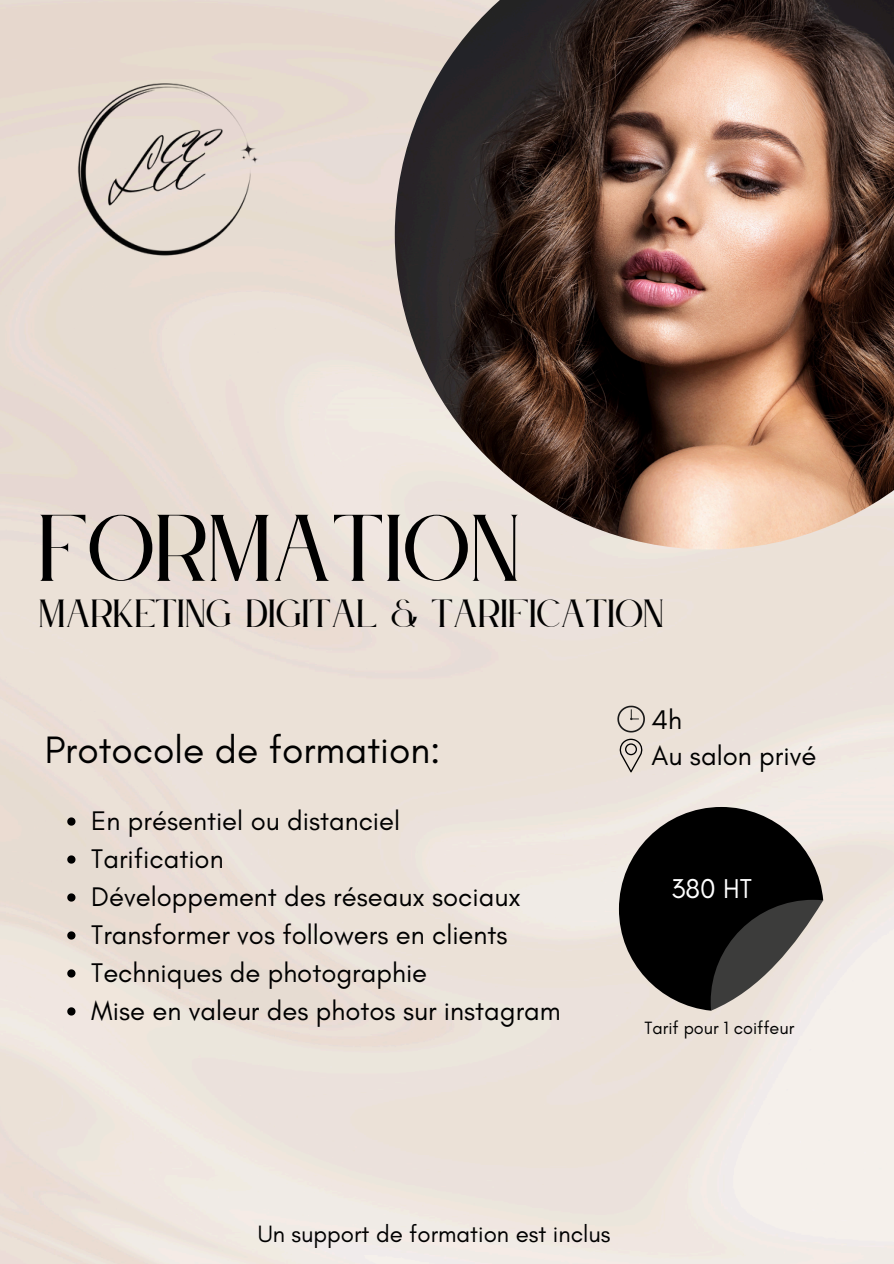
<style>
.page{position:relative;width:894px;height:1264px;background:#fff}
.page>*{position:absolute;margin:0;border:0;box-sizing:border-box;transform-origin:0 0}
.t1{font:82.95px "Le Jour Serif";color:#000}
.t2{font:38.85px "Glacial Indifference";color:#000}
.t3{font:34.5px "Le Jour Serif";color:#000}
.t4{font:27.75px "Glacial Indifference";color:#fff}
.t5{font:27.45px "Glacial Indifference";color:#000}
.t6{font:24px "Glacial Indifference";color:#000}
.t7{font:18.15px "Glacial Indifference";color:#000}
</style>
<div class="page">
<img style="left:0;top:0;width:893px;height:1263px">
<img style="left:394px;top:0;width:499px;height:549px">
<svg style="left:618px;top:807px;width:205px;height:203px;background:#4a4745"></svg>
<svg style="left:617px;top:705px;width:27px;height:27px"></svg>
<svg style="left:618px;top:738px;width:25px;height:34px"></svg>
<div style="left:0;top:0;width:328px;height:328px;background:#e6dcd2"></div>
<svg style="left:67px;top:817px;width:8px;height:8px"></svg>
<svg style="left:67px;top:855px;width:8px;height:8px"></svg>
<svg style="left:67px;top:893px;width:8px;height:8px"></svg>
<svg style="left:67px;top:931px;width:8px;height:8px"></svg>
<svg style="left:67px;top:969px;width:8px;height:8px"></svg>
<svg style="left:67px;top:1007px;width:8px;height:8px"></svg>
<h1 class="t1" style="left:40px;top:503px;width:484px">FORMATION</h1>
<h3 class="t3" style="left:40px;top:594px;width:626px">MARKETING DIGITAL &amp; tARIFICATION</h3>
<h5 class="t2" style="left:45px;top:725px;width:397px">Protocole de formation:</h5>
<p class="t5" style="left:91px;top:803px;width:310px">En présentiel ou distanciel</p>
<h5 class="t5" style="left:91px;top:841px;width:134px">Tarification</h5>
<p class="t5" style="left:91px;top:879px;width:431px">Développement des réseaux sociaux</p>
<p class="t5" style="left:91px;top:917px;width:417px">Transformer vos followers en clients</p>
<p class="t5" style="left:91px;top:955px;width:337px">Techniques de photographie</p>
<p class="t5" style="left:91px;top:993px;width:471px">Mise en valeur des photos sur instagram</p>
<h2 class="t5" style="left:651px;top:702px;width:32px">4h</h2>
<p class="t5" style="left:651px;top:738px;width:166px">Au salon privé</p>
<p class="t4" style="left:670px;top:871px;width:82px">380 HT</p>
<p class="t7" style="left:644px;top:1016px;width:151px">Tarif pour 1 coiffeur</p>
<p class="t6" style="left:257px;top:1219px;width:354px">Un support de formation est inclus</p>
</div>
